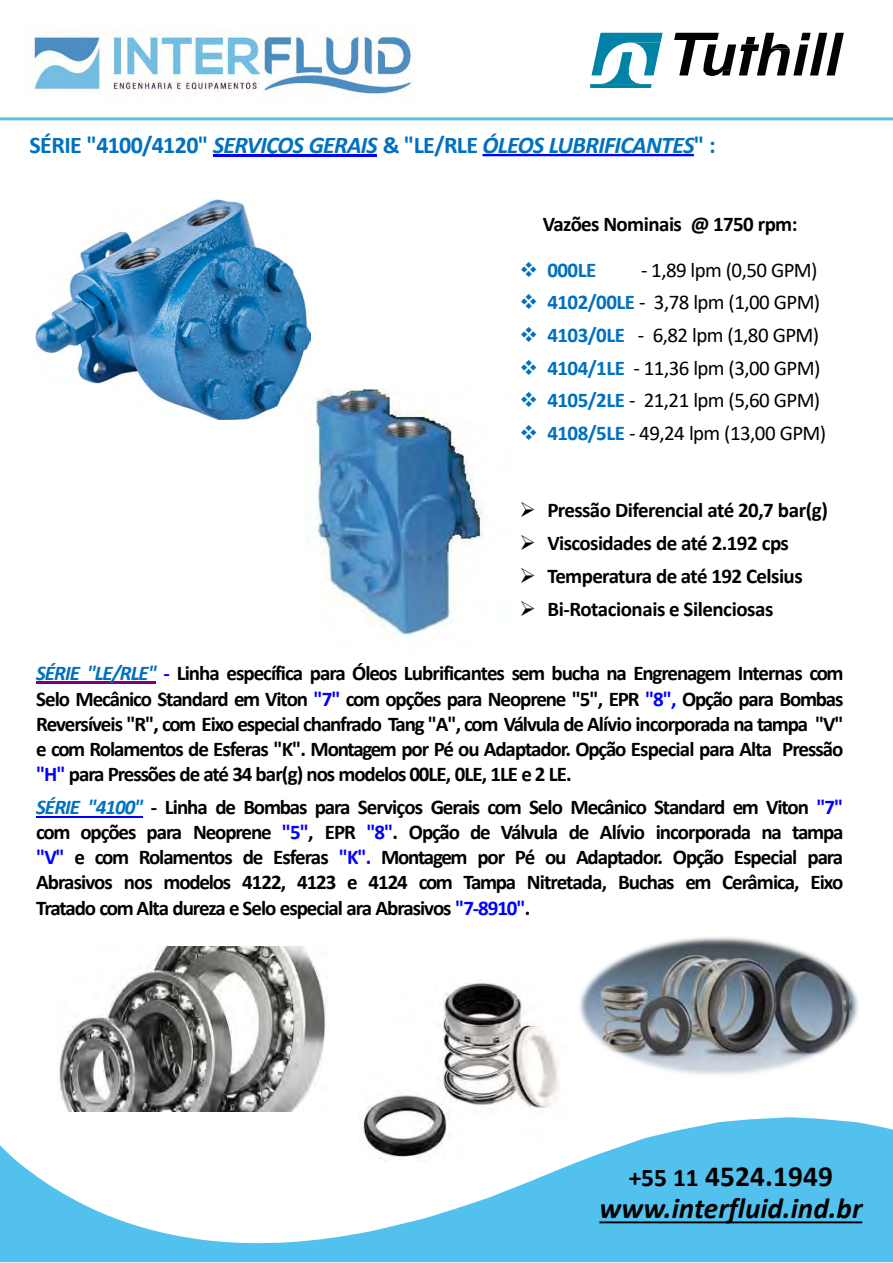
<style>
.page{position:relative;width:893px;height:1263px;background:#fff}
.page>*{position:absolute;margin:0;border:0;box-sizing:border-box;transform-origin:0 0}
.t1{font:italic 700 29.25px "Calibri";color:#000}
.t2{font:700 29.25px "Calibri";letter-spacing:.005em;color:#000}
.t3{font:italic 700 24px "Calibri";letter-spacing:-.03em;color:#0070c0}
.t4{font:700 21px/25.2px "Calibri";letter-spacing:-.04em;color:#000;text-align:justify}
.t5{font:21px "Calibri";letter-spacing:-.03em;color:#000}
.t6{font:700 21px "Calibri";letter-spacing:-.02em;color:#000}
.t7{font:700 21px "Calibri";letter-spacing:-.025em;color:#0070c0}
.s1{font-style:normal}
.s2{color:#0070c0}
.s3{font-weight:700;color:#0070c0}
.s4{font-style:italic;color:#0070c0}
.s5{color:#00f}
.s6{font-size:25.5px}
</style>
<div class="page">
<svg style="left:0;top:1117px;width:893px;height:145px;fill:#53c1ee"></svg>
<img style="left:360px;top:983px;width:207px;height:178px">
<img style="left:579px;top:937px;width:279px;height:138px">
<img style="left:59px;top:947px;width:267px;height:164px">
<hr style="left:0;top:117px;width:893px;height:3px;background:#53c1ee">
<img style="left:32px;top:32px;width:380px;height:63px">
<svg style="left:674px;top:33px;width:169px;height:43px"></svg>
<svg style="left:590px;top:33px;width:72px;height:55px"></svg>
<img style="left:36px;top:198px;width:274px;height:221px">
<img style="left:303px;top:388px;width:180px;height:248px">
<hr style="left:213px;top:154px;width:164px;height:2px;background:#00f">
<svg style="left:482px;top:154px;width:212px;height:2px"></svg>
<hr style="left:36px;top:681px;width:120px;height:2px;background:#7f007f">
<hr style="left:36px;top:816px;width:106px;height:1px;background:#00f">
<svg style="left:599px;top:1221px;width:263px;height:2px"></svg>
<p class="t3" style="left:29px;top:128px;width:688px"><span class="s1">SÉRIE "4100/4120"</span> SERVIÇOS GERAIS <span class="s1">&amp; "LE/RLE</span> ÓLEOS LUBRIFICANTES<span class="s1">" :</span></p>
<p class="t4" style="left:543px;top:211px;width:256px">Vazões Nominais @ 1750 rpm:</p>
<p class="t7" style="left:519px;top:255px;width:78px">❖ 000LE</p>
<p class="t5" style="left:641px;top:255px;width:178px">- 1,89 lpm (0,50 GPM)</p>
<p class="t5" style="left:519px;top:288px;width:302px"><span class="s2">❖</span> <span class="s3">4102/00LE</span> - 3,78 lpm (1,00 GPM)</p>
<p class="t5" style="left:519px;top:320px;width:301px"><span class="s2">❖</span> <span class="s3">4103/0LE</span> - 6,82 lpm (1,80 GPM)</p>
<p class="t5" style="left:519px;top:353px;width:302px"><span class="s2">❖</span> <span class="s3">4104/1LE</span> - 11,36 lpm (3,00 GPM)</p>
<p class="t5" style="left:519px;top:386px;width:302px"><span class="s2">❖</span> <span class="s3">4105/2LE</span> - 21,21 lpm (5,60 GPM)</p>
<p class="t5" style="left:519px;top:418px;width:308px"><span class="s2">❖</span> <span class="s3">4108/5LE</span> - 49,24 lpm (13,00 GPM)</p>
<p class="t4" style="left:519px;top:498px;width:310px">➢ Pressão Diferencial até 20,7 bar(g)</p>
<p class="t4" style="left:519px;top:530px;width:271px">➢ Viscosidades de até 2.192 cps</p>
<p class="t4" style="left:519px;top:563px;width:285px">➢ Temperatura de até 192 Celsius</p>
<p class="t6" style="left:519px;top:594px;width:255px">➢ Bi-Rotacionais e Silenciosas</p>
<p class="t4" style="left:36px;top:660px;width:809px"><span class="s4">SÉRIE "LE/RLE"</span> <span class="s5">-</span> Linha específica para Óleos Lubrificantes sem bucha na Engrenagem Internas com Selo Mecânico Standard em Viton <span class="s5">"7"</span> com opções para Neoprene "5", EPR <span class="s5">"8",</span> Opção para Bombas Reversíveis "R", com Eixo especial chanfrado Tang "A", com Válvula de Alívio incorporada na tampa "V" e com Rolamentos de Esferas "K". Montagem por Pé ou Adaptador. Opção Especial para Alta Pressão <span class="s5">"H"</span> para Pressões de até 34 bar(g) nos modelos 00LE, 0LE, 1LE e 2 LE.</p>
<p class="t4" style="left:36px;top:794px;width:808px"><span class="s4">SÉRIE "4100"</span> - Linha de Bombas para Serviços Gerais com Selo Mecânico Standard em Viton <span class="s5">"7" </span>com opções para Neoprene <span class="s5">"5"</span>, EPR <span class="s5">"8"</span>. Opção de Válvula de Alívio incorporada na tampa <span class="s5">"V"</span> e com Rolamentos de Esferas <span class="s5">"K".</span> Montagem por Pé ou Adaptador. Opção Especial para Abrasivos nos modelos 4122, 4123 e 4124 com Tampa Nitretada, Buchas em Cerâmica, Eixo Tratado com Alta dureza e Selo especial ara Abrasivos <span class="s5">"7-8910"</span>.</p>
<p class="t2" style="left:628px;top:1155px;width:206px"><span class="s6">+55 11</span> 4524.1949</p>
<p class="t1" style="left:599px;top:1188px;width:264px">www.interfluid.ind.br</p>
</div>
